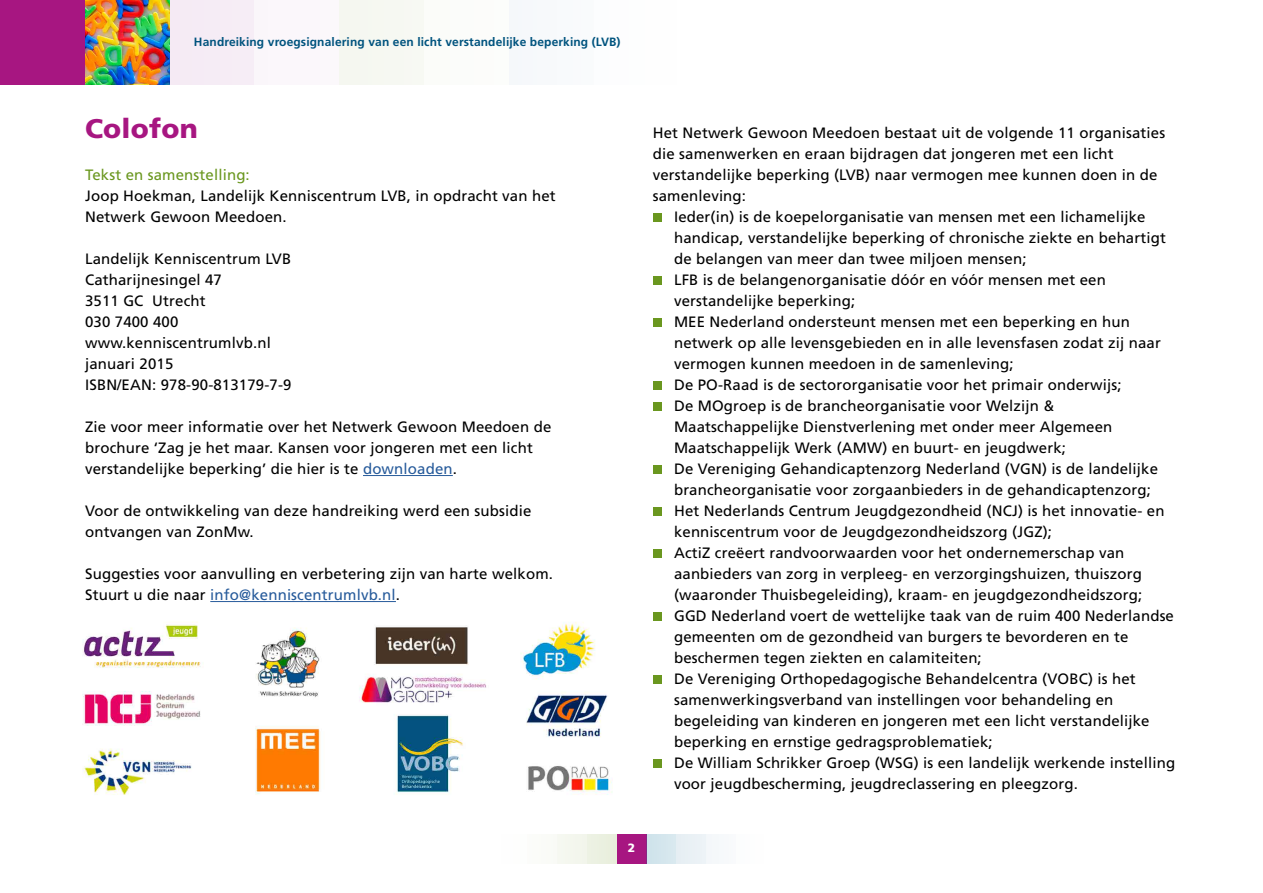
<style>
.page{position:relative;width:1263px;height:893px;background:#fff}
.page>*{position:absolute;margin:0;border:0;box-sizing:border-box;transform-origin:0 0}
.t1{font:900 27px "Frutiger LT Std";letter-spacing:.01em;color:#a71681}
.t2{font:15px/21px "Frutiger LT Std";letter-spacing:.01em;color:#000}
.t3{font:15px "Frutiger LT Std";letter-spacing:.01em;color:#6a971f}
.t4{font:700 12px "Frutiger LT Std";letter-spacing:.01em;color:#00537e}
.t5{font:900 12px "Frutiger LT Std";color:#fff}
.s1{color:#275b9b}
</style>
<div class="page">
<div style="left:170px;top:0;width:84px;height:85px;background:#f5ecf5"></div>
<div style="left:254px;top:0;width:85px;height:85px;background:#fbf7fb"></div>
<div style="left:339px;top:0;width:85px;height:85px;background:#f6f8f1"></div>
<div style="left:424px;top:0;width:85px;height:85px;background:#fbfcfa"></div>
<div style="left:509px;top:0;width:85px;height:85px;background:#f7f9fb"></div>
<div style="left:617px;top:834px;width:29px;height:30px;background:#a71681"></div>
<div style="left:646px;top:834px;width:30px;height:30px;background:#d3e5ed"></div>
<div style="left:676px;top:834px;width:30px;height:30px;background:#e9f1f5"></div>
<div style="left:706px;top:834px;width:30px;height:30px;background:#f6f9fb"></div>
<div style="left:587px;top:834px;width:30px;height:30px;background:#eaf0e0"></div>
<div style="left:557px;top:834px;width:30px;height:30px;background:#f4f7ee"></div>
<div style="left:527px;top:834px;width:30px;height:30px;background:#fafbf8"></div>
<img style="left:85px;top:0;width:85px;height:85px">
<div style="left:0;top:0;width:85px;height:85px;background:#a71681"></div>
<img style="left:82px;top:621px;width:530px;height:174px">
<hr style="left:363px;top:475px;width:90px;height:1px;background:#275b9b">
<hr style="left:210px;top:601px;width:186px;height:1px;background:#275b9b">
<div style="left:653px;top:213px;width:8px;height:9px;background:#6a971f"></div>
<div style="left:653px;top:276px;width:8px;height:9px;background:#6a971f"></div>
<div style="left:653px;top:318px;width:8px;height:9px;background:#6a971f"></div>
<div style="left:653px;top:381px;width:8px;height:9px;background:#6a971f"></div>
<div style="left:653px;top:402px;width:8px;height:9px;background:#6a971f"></div>
<div style="left:653px;top:465px;width:8px;height:9px;background:#6a971f"></div>
<div style="left:653px;top:507px;width:8px;height:9px;background:#6a971f"></div>
<div style="left:653px;top:549px;width:8px;height:9px;background:#6a971f"></div>
<div style="left:653px;top:612px;width:8px;height:9px;background:#6a971f"></div>
<div style="left:653px;top:675px;width:8px;height:9px;background:#6a971f"></div>
<div style="left:653px;top:759px;width:8px;height:9px;background:#6a971f"></div>
<p class="t4" style="left:194px;top:35px;width:428px">Handreiking vroegsignalering van een licht verstandelijke beperking (LVB)</p>
<h1 class="t1" style="left:85px;top:112px;width:114px">Colofon</h1>
<p class="t3" style="left:85px;top:166px;width:166px">Tekst en samenstelling:</p>
<p class="t2" style="left:85px;top:185px;width:472px">Joop Hoekman, Landelijk Kenniscentrum LVB, in opdracht van het<br>Netwerk Gewoon Meedoen.</p>
<p class="t2" style="left:85px;top:248px;width:208px">Landelijk Kenniscentrum LVB<br>Catharijnesingel 47<br>3511 GC Utrecht<br>030 7400 400 www.kenniscentrumlvb.nl januari 2015<br>ISBN/EAN: 978-90-813179-7-9</p>
<p class="t2" style="left:85px;top:416px;width:468px">Zie voor meer informatie over het Netwerk Gewoon Meedoen de brochure ‘Zag je het maar. Kansen voor jongeren met een licht verstandelijke beperking’ die hier is te <span class="s1">downloaden</span>.</p>
<p class="t2" style="left:85px;top:500px;width:448px">Voor de ontwikkeling van deze handreiking werd een subsidie ontvangen van ZonMw.</p>
<p class="t2" style="left:85px;top:563px;width:469px">Suggesties voor aanvulling en verbetering zijn van harte welkom.<br>Stuurt u die naar <span class="s1">info@kenniscentrumlvb.nl</span>.</p>
<p class="t2" style="left:653px;top:122px;width:514px">Het Netwerk Gewoon Meedoen bestaat uit de volgende 11 organisaties die samenwerken en eraan bijdragen dat jongeren met een licht verstandelijke beperking (LVB) naar vermogen mee kunnen doen in de samenleving:</p>
<p class="t2" style="left:674px;top:206px;width:503px">Ieder(in) is de koepelorganisatie van mensen met een lichamelijke handicap, verstandelijke beperking of chronische ziekte en behartigt de belangen van meer dan twee miljoen mensen;<br>LFB is de belangenorganisatie dóór en vóór mensen met een verstandelijke beperking;<br>MEE Nederland ondersteunt mensen met een beperking en hun netwerk op alle levensgebieden en in alle levensfasen zodat zij naar vermogen kunnen meedoen in de samenleving;<br>De PO-Raad is de sectororganisatie voor het primair onderwijs;<br>De MOgroep is de brancheorganisatie voor Welzijn &amp; Maatschappelijke Dienstverlening met onder meer Algemeen Maatschappelijk Werk (AMW) en buurt- en jeugdwerk;<br>De Vereniging Gehandicaptenzorg Nederland (VGN) is de landelijke brancheorganisatie voor zorgaanbieders in de gehandicaptenzorg; Het Nederlands Centrum Jeugdgezondheid (NCJ) is het innovatie- en kenniscentrum voor de Jeugdgezondheidszorg (JGZ);<br>ActiZ creëert randvoorwaarden voor het ondernemerschap van aanbieders van zorg in verpleeg- en verzorgingshuizen, thuiszorg (waaronder Thuisbegeleiding), kraam- en jeugdgezondheidszorg; GGD Nederland voert de wettelijke taak van de ruim 400 Nederlandse gemeenten om de gezondheid van burgers te bevorderen en te beschermen tegen ziekten en calamiteiten;<br>De Vereniging Orthopedagogische Behandelcentra (VOBC) is het samenwerkingsverband van instellingen voor behandeling en begeleiding van kinderen en jongeren met een licht verstandelijke beperking en ernstige gedragsproblematiek;<br>De William Schrikker Groep (WSG) is een landelijk werkende instelling voor jeugdbescherming, jeugdreclassering en pleegzorg.</p>
<p class="t5" style="left:628px;top:841px;width:9px">2</p>
</div>
